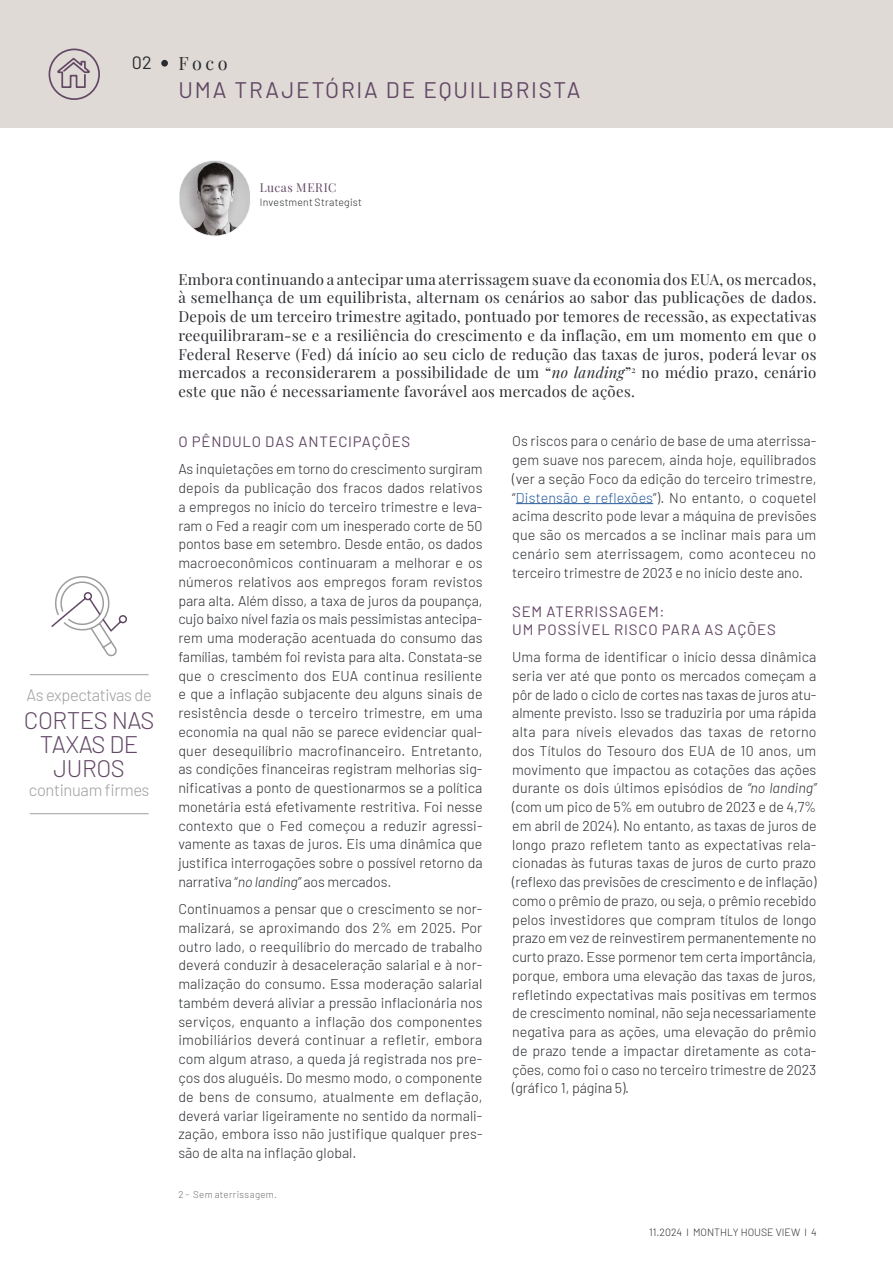
<style>
.page{position:relative;width:893px;height:1263px;background:#fff}
.page>*{position:absolute;margin:0;border:0;box-sizing:border-box;transform-origin:0 0}
.t1{font:300 24px/24px "Barlow";letter-spacing:-.02em;color:#624865;text-align:center}
.t2{font:22.5px "Barlow";letter-spacing:.08em;color:#624865}
.t3{font:18px "Playfair Display";color:#2a2c30}
.t4{font:18px "Barlow";color:#2a2c30}
.t5{font:300 16.5px "Barlow";letter-spacing:-.025em;color:#9d9d9c}
.t6{font:15px/18.8px "Playfair Display";letter-spacing:.02em;color:#2a2c30;text-align:justify}
.t7{font:15px/18px "Barlow";letter-spacing:.055em;color:#624865}
.t8{font:300 14.25px/18.8px "Barlow";letter-spacing:-.005em;color:#2a2c30;text-align:justify}
.t9{font:12px "Playfair Display";letter-spacing:.045em;color:#624865}
.t10{font:300 10.5px "Barlow";letter-spacing:.01em;color:#2a2c30}
.t11{font:300 9.75px "Barlow";letter-spacing:.035em;color:#706f6f}
.s1{font-style:italic}
.s2{color:#275b9b}
</style>
<div class="page">
<div style="left:0;top:0;width:893px;height:128px;background:#dfdad5"></div>
<hr style="left:516px;top:503px;width:137px;height:1px;background:#275b9b">
<div style="left:161px;top:60px;width:7px;height:7px;background:#2a2c30;border-radius:50%"></div>
<img style="left:179px;top:160px;width:71px;height:76px;border-radius:36px">
<div style="left:179px;top:160px;width:72px;height:76px;border:1px solid #fff;border-radius:36px"></div>
<hr style="left:30px;top:674px;width:119px;height:1px;background:#9d9d9c">
<hr style="left:30px;top:813px;width:119px;height:1px;background:#9d9d9c">
<svg style="left:51px;top:576px;width:76px;height:81px"></svg>
<svg style="left:48px;top:48px;width:52px;height:52px"></svg>
<p class="t4" style="left:132px;top:50px;width:21px">02</p>
<p class="t3" style="left:179px;top:49px;width:51px">Foco</p>
<h2 class="t2" style="left:179px;top:74px;width:403px">UMA TRAJETÓRIA DE EQUILIBRISTA</h2>
<p class="t9" style="left:260px;top:178px;width:78px">Lucas MERIC</p>
<p class="t10" style="left:260px;top:195px;width:103px">Investment Strategist</p>
<p class="t5" style="left:27px;top:683px;width:127px">As expectativas de</p>
<h1 class="t1" style="left:24px;top:706px;width:132px">CORTES NAS<br>TAXAS DE<br>JUROS</h1>
<p class="t5" style="left:29px;top:778px;width:122px">continuam firmes</p>
<p class="t6" style="left:178px;top:268px;width:640px">Embora continuando a antecipar uma aterrissagem suave da economia dos EUA, os mercados, à semelhança de um equilibrista, alternam os cenários ao sabor das publicações de dados.<br>Depois de um terceiro trimestre agitado, pontuado por temores de recessão, as expectativas reequilibraram-se e a resiliência do crescimento e da inflação, em um momento em que o Federal Reserve (Fed) dá início ao seu ciclo de redução das taxas de juros, poderá levar os mercados a reconsiderarem a possibilidade de um “<span class="s1">no landing</span>”<sup>2</sup> no médio prazo, cenário este que não é necessariamente favorável aos mercados de ações.</p>
<p class="t7" style="left:178px;top:431px;width:233px">O PÊNDULO DAS ANTECIPAÇÕES</p>
<p class="t8" style="left:178px;top:459px;width:306px">As inquietações em torno do crescimento surgiram depois da publicação dos fracos dados relativos a empregos no início do terceiro trimestre e leva&shy;ram o Fed a reagir com um inesperado corte de 50 pontos base em setembro. Desde então, os dados macroeconômicos continuaram a melhorar e os números relativos aos empregos foram revistos para alta. Além disso, a taxa de juros da poupança, cujo baixo nível fazia os mais pessimistas antecipa&shy;rem uma moderação acentuada do consumo das famílias, também foi revista para alta. Constata-se que o crescimento dos EUA continua resiliente e que a inflação subjacente deu alguns sinais de resistência desde o terceiro trimestre, em uma economia na qual não se parece evidenciar qual&shy;quer desequilíbrio macrofinanceiro. Entretanto, as condições financeiras registram melhorias sig&shy;nificativas a ponto de questionarmos se a política monetária está efetivamente restritiva. Foi nesse contexto que o Fed começou a reduzir agressi&shy;vamente as taxas de juros. Eis uma dinâmica que justifica interrogações sobre o possível retorno da narrativa “<span class="s1">no landing”</span> aos mercados.</p>
<p class="t8" style="left:178px;top:899px;width:306px">Continuamos a pensar que o crescimento se nor&shy;malizará, se aproximando dos 2% em 2025. Por outro lado, o reequilíbrio do mercado de trabalho deverá conduzir à desaceleração salarial e à nor&shy;malização do consumo. Essa moderação salarial também deverá aliviar a pressão inflacionária nos serviços, enquanto a inflação dos componentes imobiliários deverá continuar a refletir, embora com algum atraso, a queda já registrada nos pre&shy;ços dos aluguéis. Do mesmo modo, o componente de bens de consumo, atualmente em deflação, deverá variar ligeiramente no sentido da normali&shy;zação, embora isso não justifique qualquer pres&shy;são de alta na inflação global.</p>
<p class="t8" style="left:512px;top:431px;width:306px">Os riscos para o cenário de base de uma aterrissa&shy;gem suave nos parecem, ainda hoje, equilibrados (ver a seção Foco da edição do terceiro trimestre, “<span class="s2">Distensão e reflexões</span>”). No entanto, o coquetel acima descrito pode levar a máquina de previsões que são os mercados a se inclinar mais para um cenário sem aterrissagem, como aconteceu no terceiro trimestre de 2023 e no início deste ano.</p>
<p class="t7" style="left:512px;top:601px;width:265px">SEM ATERRISSAGEM:<br>UM POSSÍVEL RISCO PARA AS AÇÕES</p>
<p class="t8" style="left:512px;top:646px;width:306px">Uma forma de identificar o início dessa dinâmica seria ver até que ponto os mercados começam a pôr de lado o ciclo de cortes nas taxas de juros atu&shy;almente previsto. Isso se traduziria por uma rápida alta para níveis elevados das taxas de retorno dos Títulos do Tesouro dos EUA de 10 anos, um movimento que impactou as cotações das ações durante os dois últimos episódios de <span class="s1">“no landing” </span>(com um pico de 5% em outubro de 2023 e de 4,7% em abril de 2024). No entanto, as taxas de juros de longo prazo refletem tanto as expectativas rela&shy;cionadas às futuras taxas de juros de curto prazo (reflexo das previsões de crescimento e de inflação) como o prêmio de prazo, ou seja, o prêmio recebido pelos investidores que compram títulos de longo prazo em vez de reinvestirem permanentemente no curto prazo. Esse pormenor tem certa importância, porque, embora uma elevação das taxas de juros, refletindo expectativas mais positivas em termos de crescimento nominal, não seja necessariamente negativa para as ações, uma elevação do prêmio de prazo tende a impactar diretamente as cota&shy;ções, como foi o caso no terceiro trimestre de 2023 (gráfico 1, página 5).</p>
<p class="t11" style="left:178px;top:1187px;width:100px">2 - Sem aterrissagem.</p>
<p class="t10" style="left:649px;top:1225px;width:169px">11.2024 l MONTHLY HOUSE VIEW l 4</p>
</div>
